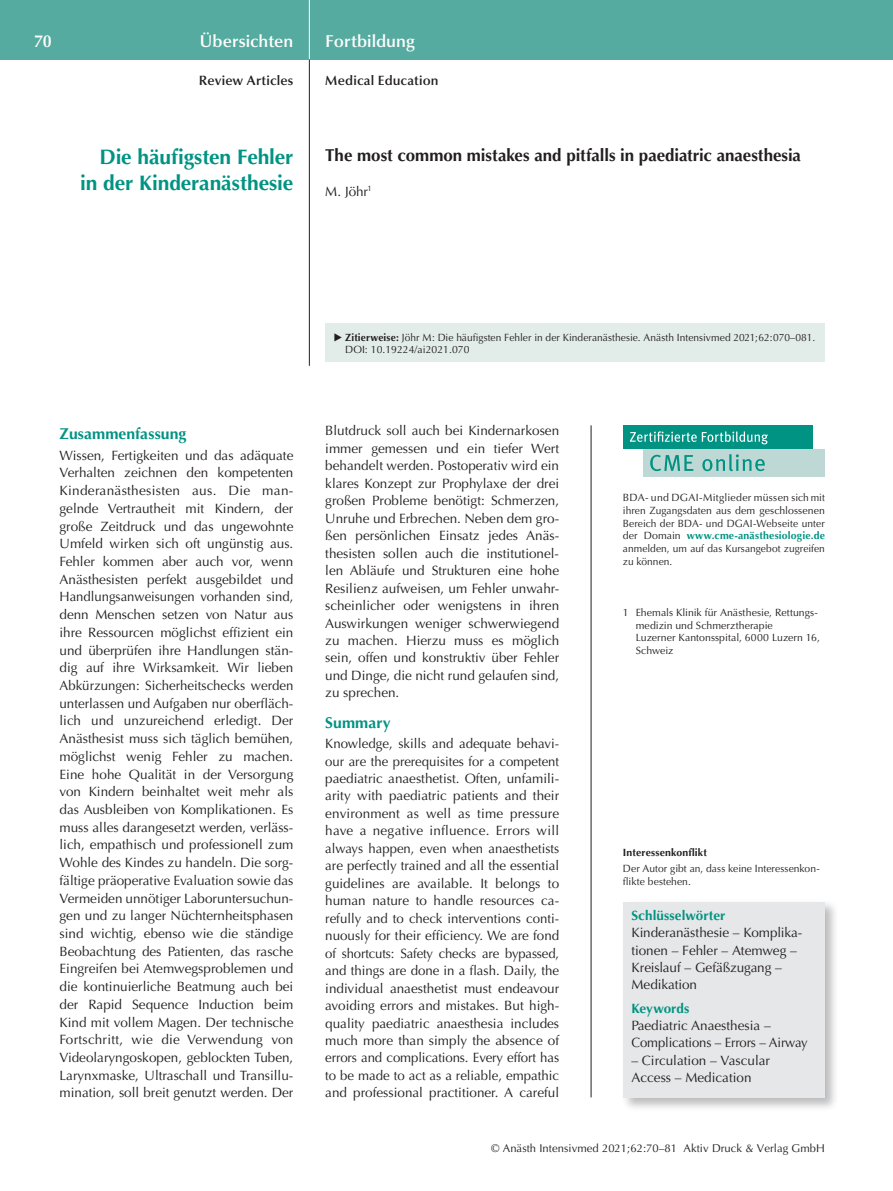
<style>
.page{position:relative;width:893px;height:1191px;background:#fff}
.page>*{position:absolute;margin:0;border:0;box-sizing:border-box;transform-origin:0 0}
.t1{font:700 21px/25.5px "Optima";letter-spacing:-.005em;color:#009383;text-align:right}
.t2{font:700 17.25px "Optima";color:#231f20}
.t3{font:600 17.25px "Optima";color:#fff}
.t4{font:700 15.75px "Optima";letter-spacing:.005em;color:#009383}
.t5{font:13.5px/17.7px "Optima";color:#231f20}
.t6{font:600 13.5px "Optima";letter-spacing:.01em;color:#231f20}
.t7{font:700 13.5px "Optima";letter-spacing:.005em;color:#009383}
.t8{font:11.25px "Optima";letter-spacing:.005em;color:#231f20}
.t9{font:10.5px/12.8px "Optima";letter-spacing:.005em;color:#231f20}
.t10{font:700 10.5px "Optima";letter-spacing:.015em;color:#231f20}
.s1{font-weight:700}
.s2{font-weight:700;color:#009383}
</style>
<div class="page">
<div style="left:0;top:0;width:893px;height:60px;background:#55ab9f"></div>
<hr style="left:309px;top:0;width:1px;height:60px;background:#fff">
<hr style="left:309px;top:60px;width:1px;height:306px;background:#231f20">
<hr style="left:591px;top:425px;width:1px;height:672px;background:#231f20">
<div style="left:623px;top:425px;width:189px;height:24px;background:#009383"></div>
<div style="left:643px;top:449px;width:182px;height:27px;background:#bed9d5"></div>
<svg style="left:630px;top:431px;width:138px;height:13px"></svg>
<svg style="left:650px;top:455px;width:43px;height:16px"></svg>
<svg style="left:702px;top:454px;width:63px;height:17px"></svg>
<div style="left:621px;top:899px;width:218px;height:212px;background:#231f20;opacity:.3"></div>
<div style="left:623px;top:901px;width:202px;height:196px;background:#e6e7e8"></div>
<div style="left:325px;top:323px;width:500px;height:38px;background:#e2edea"></div>
<p class="t3" style="left:34px;top:31px;width:19px">70</p>
<p class="t3" style="left:200px;top:31px;width:95px">Übersichten</p>
<p class="t3" style="left:325px;top:31px;width:91px">Fortbildung</p>
<p class="t6" style="left:199px;top:73px;width:96px">Review Articles</p>
<p class="t6" style="left:325px;top:73px;width:115px">Medical Education</p>
<h1 class="t1" style="left:80px;top:145px;width:215px">Die häufigsten Fehler in der Kinderanästhesie</h1>
<p class="t2" style="left:325px;top:146px;width:477px">The most common mistakes and pitfalls in paediatric anaesthesia</p>
<p class="t5" style="left:325px;top:182px;width:48px">M. Jöhr<sup>1</sup></p>
<p class="t4" style="left:60px;top:424px;width:128px">Zusammenfassung</p>
<p class="t5" style="left:60px;top:446px;width:235px;text-align:justify">Wissen, Fertigkeiten und das adäquate Verhalten zeichnen den kompetenten Kinderanästhesisten aus. Die man&shy;gelnde Vertrautheit mit Kindern, der große Zeitdruck und das ungewohnte Umfeld wirken sich oft ungünstig aus.<br>Fehler kommen aber auch vor, wenn Anästhesisten perfekt ausgebildet und Handlungsanweisungen vorhanden sind, denn Menschen setzen von Natur aus ihre Ressourcen möglichst effizient ein und überprüfen ihre Handlungen stän&shy;dig auf ihre Wirksamkeit. Wir lieben Abkürzungen: Sicherheitschecks werden unterlassen und Aufgaben nur oberfläch&shy;lich und unzureichend erledigt. Der Anästhesist muss sich täglich bemühen, möglichst wenig Fehler zu machen.<br>Eine hohe Qualität in der Versorgung von Kindern beinhaltet weit mehr als das Ausbleiben von Komplikationen. Es muss alles darangesetzt werden, verläss&shy;lich, empathisch und professionell zum Wohle des Kindes zu handeln. Die sorg&shy;fältige präoperative Evaluation sowie das Vermeiden unnötiger Laboruntersuchun&shy;gen und zu langer Nüchternheitsphasen sind wichtig, ebenso wie die ständige Beobachtung des Patienten, das rasche Eingreifen bei Atemwegsproblemen und die kontinuierliche Beatmung auch bei der Rapid Sequence Induction beim Kind mit vollem Magen. Der technische Fortschritt, wie die Verwendung von Videolaryngoskopen, geblockten Tuben, Larynxmaske, Ultraschall und Transillu&shy;mination, soll breit genutzt werden. Der</p>
<p class="t9" style="left:345px;top:332px;width:472px;line-height:12px"><span class="s1">Zitierweise:</span> Jöhr M: Die häufigsten Fehler in der Kinderanästhesie. Anästh Intensivmed 2021;62:070–081.<br>DOI: 10.19224/ai2021.070</p>
<p class="t5" style="left:325px;top:422px;width:235px">Blutdruck soll auch bei Kindernarkosen immer gemessen und ein tiefer Wert behandelt werden. Postoperativ wird ein klares Konzept zur Prophylaxe der drei großen Probleme benötigt: Schmerzen, Unruhe und Erbrechen. Neben dem gro-- ßen persönlichen Einsatz jedes Anäs&shy;thesisten sollen auch die institutionel&shy;len Abläufe und Strukturen eine hohe Resilienz aufweisen, um Fehler unwahr&shy;scheinlicher oder wenigstens in ihren Auswirkungen weniger schwerwiegend zu machen. Hierzu muss es möglich sein, offen und konstruktiv über Fehler und Dinge, die nicht rund gelaufen sind, zu sprechen.</p>
<p class="t4" style="left:325px;top:713px;width:67px">Summary</p>
<p class="t5" style="left:325px;top:735px;width:235px;text-align:justify">Knowledge, skills and adequate behavi&shy;our are the prerequisites for a competent paediatric anaesthetist. Often, unfamili&shy;arity with paediatric patients and their environment as well as time pressure have a negative influence. Errors will always happen, even when anaesthetists are perfectly trained and all the essential guidelines are available. It belongs to human nature to handle resources ca&shy;refully and to check interventions conti&shy;nuously for their efficiency. We are fond of shortcuts: Safety checks are bypassed, and things are done in a flash. Daily, the individual anaesthetist must endeavour avoiding errors and mistakes. But high&shy;quality paediatric anaesthesia includes much more than simply the absence of errors and complications. Every effort has to be made to act as a reliable, empathic and professional practitioner. A careful</p>
<p class="t9" style="left:623px;top:491px;width:203px;text-align:justify">BDA- und DGAI-Mitglieder müssen sich mit ihren Zugangsdaten aus dem geschlossenen Bereich der BDA- und DGAI-Webseite unter der Domain <span class="s2">www.cme-anästhesiologie.de </span>anmelden, um auf das Kursangebot zugreifen zu können.</p>
<p class="t9" style="left:636px;top:606px;width:186px;text-indent:-13px">1 Ehemals Klinik für Anästhesie, Rettungs&shy;medizin und Schmerztherapie<br>Luzerner Kantonsspital, 6000 Luzern 16,<br>Schweiz</p>
<p class="t10" style="left:623px;top:846px;width:86px">Interessenkonflikt</p>
<p class="t9" style="left:623px;top:862px;width:198px">Der Autor gibt an, dass keine Interessenkon&shy;flikte bestehen.</p>
<p class="t7" style="left:631px;top:907px;width:96px">Schlüsselwörter</p>
<p class="t5" style="left:631px;top:924px;width:172px;line-height:17.2px">Kinderanästhesie – Komplika&shy;tionen – Fehler – Atemweg –<br>Kreislauf – Gefäßzugang –<br>Medikation</p>
<p class="t7" style="left:631px;top:1000px;width:60px">Keywords</p>
<p class="t5" style="left:631px;top:1017px;width:178px;line-height:17.2px">Paediatric Anaesthesia –<br>Complications – Errors – Airway</p>
<p class="t5" style="left:631px;top:1051px;width:140px;line-height:17.2px">– Circulation – Vascular<br>Access – Medication</p>
<p class="t8" style="left:491px;top:1142px;width:335px">© Anästh Intensivmed 2021;62:70–81 Aktiv Druck &amp; Verlag GmbH</p>
</div>
